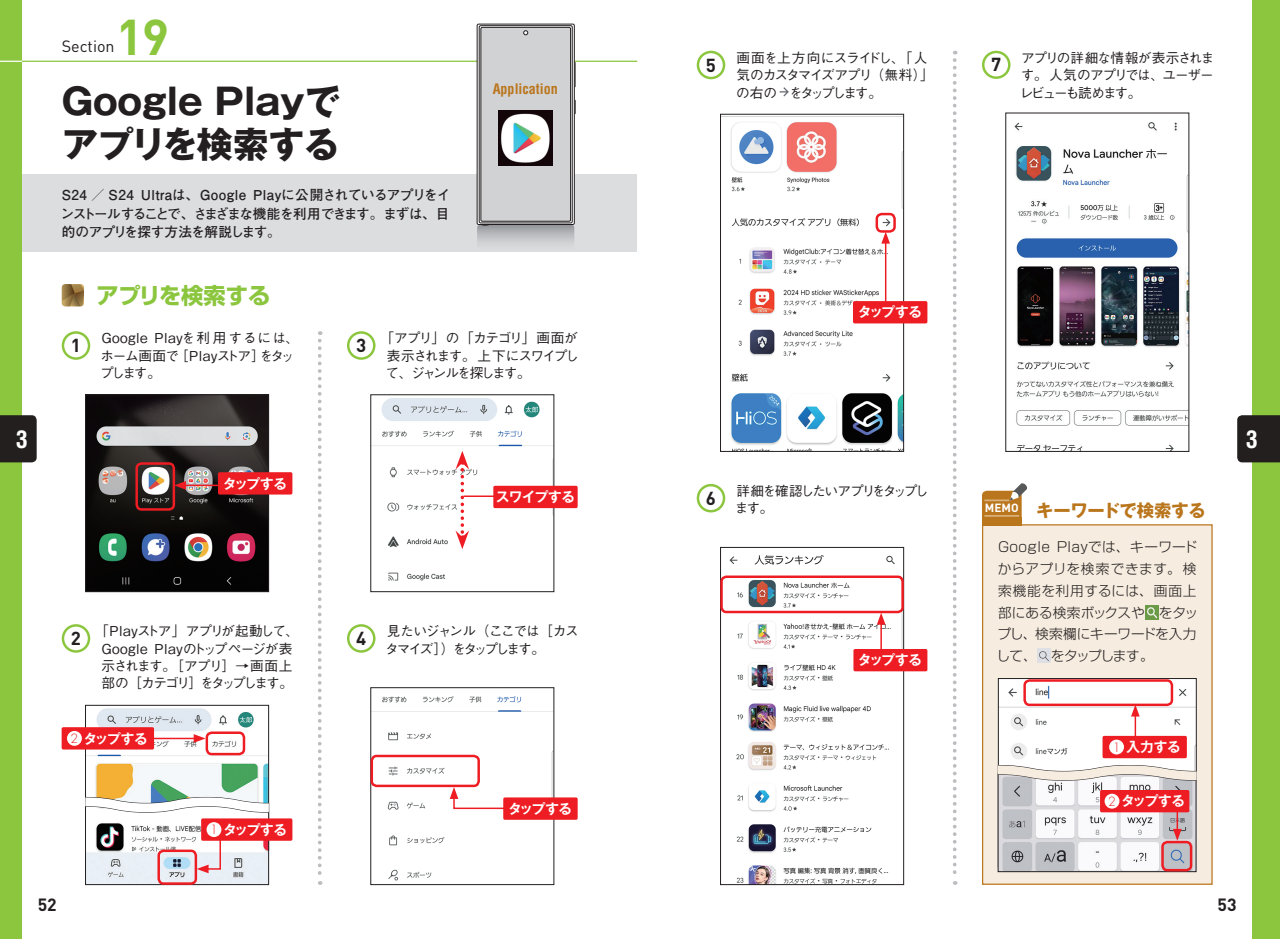
<style>
.page{position:relative;width:1280px;height:939px;background:#fff}
.page>*{position:absolute;margin:0;border:0;box-sizing:border-box;transform-origin:0 0}
.t1{font:700 49.52px "DIN";color:#8bc63e}
.t2{font:700 36.05px/43.4px "Gothic MB101 Pro";color:#231f20}
.t3{font:700 condensed 23.62px "Helvetica";color:#fff}
.t4{font:700 22.4px "Shin Go Pro";letter-spacing:-.015em;color:#8bc63e}
.t5{font:700 18.55px "DIN";color:#231f20}
.t6{font:700 17.5px "DIN";color:#231f20}
.t7{font:700 17.32px "Gothic MB101 Pro";letter-spacing:-.02em;color:#ba761d}
.t8{font:16.1px "DIN";color:#231f20}
.t9{font:700 condensed 14.17px "Helvetica";color:#ba761d}
.t10{font:500 13.65px/17.3px "Gothic BBB Pro";letter-spacing:-.1em;color:#231f20;text-align:justify}
.t11{font:300 13.65px/21.7px "Shin Go Pro";letter-spacing:-.005em;color:#231f20;text-align:justify}
.t12{font:700 13.65px/18.6px "Futo Go B101 Pro";letter-spacing:-.085em;color:#231f20;text-align:justify}
.t13{font:700 13.65px "Gothic MB101 Pro De";letter-spacing:-.03em;color:#fff}
.t14{font:500 13.65px/17.3px "Gothic BBB Pro";letter-spacing:.03em;color:#231f20}
.t15{font:500 13.65px/17.3px "Gothic BBB Pro";letter-spacing:-.13em;color:#231f20}
.t16{font:500 13.65px/17.3px "Gothic BBB Pro";letter-spacing:-.135em;color:#231f20}
.s1{font-family:"Futura";font-weight:300;font-size:12.42px;color:#ee1d23}
</style>
<div class="page">
<svg style="left:953px;top:60px;width:4px;height:824px"></svg>
<div style="left:0;top:175px;width:637px;height:77px;background:#dcdddf"></div>
<hr style="left:0;top:61px;width:637px;height:1px;background:#8bc63e">
<svg style="left:575px;top:62px;width:1px;height:25px"></svg>
<svg style="left:575px;top:100px;width:1px;height:14px"></svg>
<div style="left:477px;top:24px;width:98px;height:201px;border:1px solid #231f20"></div>
<div style="left:479px;top:25px;width:93px;height:198px;border:1px solid #231f20"></div>
<div style="left:481px;top:27px;width:90px;height:194px;background:#d1d2d4"></div>
<div style="left:481px;top:27px;width:90px;height:194px;border:1px solid #231f20"></div>
<svg style="left:477px;top:224px;width:97px;height:19px;background:#adaeb2"></svg>
<svg style="left:523px;top:30px;width:5px;height:5px"></svg>
<svg style="left:318px;top:331px;width:4px;height:553px"></svg>
<img style="left:87px;top:708px;width:180px;height:83px">
<div style="left:85px;top:704px;width:184px;height:146px;border:1px solid #231f20"></div>
<img style="left:722px;top:116px;width:180px;height:333px">
<div style="left:720px;top:114px;width:184px;height:337px;border:1px solid #231f20"></div>
<img style="left:1014px;top:122px;width:173px;height:327px">
<img style="left:723px;top:555px;width:179px;height:327px">
<div style="left:720px;top:547px;width:184px;height:337px;border:1px solid #231f20"></div>
<img style="left:87px;top:396px;width:180px;height:193px">
<div style="left:85px;top:394px;width:184px;height:197px;border:1px solid #231f20"></div>
<img style="left:87px;top:818px;width:180px;height:64px">
<div style="left:85px;top:803px;width:184px;height:81px;border:1px solid #231f20"></div>
<img style="left:373px;top:398px;width:179px;height:183px">
<img style="left:373px;top:696px;width:179px;height:185px">
<svg style="left:85px;top:791px;width:185px;height:26px"></svg>
<hr style="left:885px;top:241px;width:1px;height:73px;background:#ee1d23">
<svg style="left:881px;top:232px;width:9px;height:11px"></svg>
<div style="left:876px;top:213px;width:20px;height:19px;border:2px solid #ee1d23;border-radius:5px"></div>
<div style="left:720px;top:575px;width:184px;height:38px;border:2px solid #ee1d23;border-radius:5px"></div>
<hr style="left:880px;top:621px;width:2px;height:38px;background:#ee1d23">
<svg style="left:877px;top:612px;width:8px;height:12px"></svg>
<div style="left:135px;top:462px;width:40px;height:48px;border:2px solid #ee1d23;border-radius:5px"></div>
<div style="left:157px;top:849px;width:40px;height:35px;border:2px solid #ee1d23;border-radius:5px"></div>
<div style="left:206px;top:731px;width:39px;height:24px;border:2px solid #ee1d23;border-radius:5px"></div>
<svg style="left:450px;top:786px;width:72px;height:23px"></svg>
<div style="left:371px;top:754px;width:109px;height:32px;border:2px solid #ee1d23;border-radius:5px"></div>
<hr style="left:464px;top:495px;width:44px;height:2px;background:#ee1d23">
<svg style="left:455px;top:450px;width:14px;height:99px"></svg>
<hr style="left:183px;top:484px;width:41px;height:2px;background:#ee1d23">
<svg style="left:174px;top:481px;width:12px;height:8px"></svg>
<svg style="left:197px;top:830px;width:25px;height:43px"></svg>
<hr style="left:152px;top:737px;width:44px;height:2px;background:#ee1d23">
<svg style="left:194px;top:734px;width:12px;height:8px"></svg>
<svg style="left:62px;top:284px;width:22px;height:22px"></svg>
<div style="left:347px;top:331px;width:28px;height:28px;border:2px solid #8bc63e;border-radius:50%"></div>
<div style="left:347px;top:624px;width:28px;height:28px;border:2px solid #8bc63e;border-radius:50%"></div>
<div style="left:62px;top:624px;width:28px;height:28px;border:2px solid #8bc63e;border-radius:50%"></div>
<div style="left:62px;top:331px;width:28px;height:28px;border:2px solid #8bc63e;border-radius:50%"></div>
<div style="left:218px;top:472px;width:74px;height:22px;background:#ee1d23;border-radius:2px"></div>
<div style="left:503px;top:797px;width:75px;height:22px;background:#ee1d23;border-radius:2px"></div>
<div style="left:493px;top:485px;width:85px;height:23px;background:#ee1d23;border-radius:2px"></div>
<div style="left:853px;top:301px;width:74px;height:22px;background:#ee1d23;border-radius:2px"></div>
<div style="left:982px;top:51px;width:28px;height:28px;border:2px solid #8bc63e;border-radius:50%"></div>
<div style="left:697px;top:51px;width:28px;height:28px;border:2px solid #8bc63e;border-radius:50%"></div>
<img style="left:779px;top:87px;width:10px;height:10px">
<div style="left:697px;top:484px;width:28px;height:28px;border:2px solid #8bc63e;border-radius:50%"></div>
<div style="left:983px;top:524px;width:229px;height:359px;background:#f6ecdf"></div>
<img style="left:1145px;top:605px;width:14px;height:14px">
<img style="left:1037px;top:648px;width:14px;height:14px">
<div style="left:982px;top:524px;width:231px;height:360px;border:1px solid #ba761d"></div>
<div style="left:982px;top:490px;width:40px;height:35px;background:#ba761d;border-radius:5px"></div>
<div style="left:982px;top:517px;width:40px;height:8px;background:#ba761d"></div>
<hr style="left:984px;top:515px;width:35px;height:1px;background:#dab17d">
<hr style="left:984px;top:499px;width:25px;height:2px;background:#dab17d">
<svg style="left:1010px;top:483px;width:17px;height:17px"></svg>
<img style="left:1000px;top:680px;width:194px;height:79px">
<img style="left:1000px;top:785px;width:194px;height:84px">
<svg style="left:997px;top:759px;width:200px;height:26px"></svg>
<div style="left:1023px;top:679px;width:150px;height:26px;border:2px solid #ee1d23;border-radius:5px"></div>
<svg style="left:1131px;top:704px;width:9px;height:31px"></svg>
<svg style="left:1173px;top:812px;width:9px;height:28px"></svg>
<div style="left:1102px;top:735px;width:85px;height:23px;background:#ee1d23;border-radius:2px"></div>
<div style="left:1109px;top:739px;width:15px;height:15px;background:#fff;border-radius:50%"></div>
<div style="left:1100px;top:789px;width:89px;height:23px;background:#ee1d23;border-radius:2px"></div>
<div style="left:1105px;top:793px;width:14px;height:15px;background:#fff;border-radius:50%"></div>
<div style="left:1161px;top:840px;width:31px;height:31px;border:2px solid #ee1d23;border-radius:5px"></div>
<div style="left:201px;top:818px;width:91px;height:22px;background:#ee1d23;border-radius:2px"></div>
<div style="left:207px;top:821px;width:14px;height:15px;background:#fff;border-radius:50%"></div>
<div style="left:62px;top:727px;width:92px;height:22px;background:#ee1d23;border-radius:2px"></div>
<div style="left:67px;top:730px;width:15px;height:15px;background:#fff;border-radius:50%"></div>
<div style="left:853px;top:648px;width:74px;height:23px;background:#ee1d23;border-radius:2px"></div>
<img style="left:498px;top:110px;width:55px;height:55px">
<div style="left:0;top:0;width:22px;height:938px;background:#8bc63e"></div>
<div style="left:1252px;top:0;width:28px;height:938px;background:#8bc63e"></div>
<div style="left:0;top:415px;width:37px;height:47px;background:#231f1f"></div>
<div style="left:1237px;top:415px;width:43px;height:47px;background:#231f1f"></div>
<svg style="left:0;top:61px;width:22px;height:1px"></svg>
<p class="t8" style="left:62px;top:36px;width:54px">Section</p>
<h1 class="t1" style="left:116px;top:5px;width:54px">19</h1>
<h2 class="t2" style="left:62px;top:75px;width:281px">Google Playでアプリを検索する</h2>
<p class="t12" style="left:61px;top:184px;width:391px">S24 ／ S24 Ultraは、Google Playに公開されているアプリをインストールすることで、さまざまな機能を利用できます。まずは、目的のアプリを探す方法を解説します。</p>
<h3 class="t4" style="left:96px;top:277px;width:176px">アプリを検索する</h3>
<p class="t9" style="left:493px;top:80px;width:67px">Application</p>
<h3 class="t5" style="left:71px;top:333px;width:12px">1</h3>
<p class="t14" style="left:100px;top:327px;width:201px">Google Playを利用するには、ホーム画面で［Playストア］をタップします。</p>
<h3 class="t5" style="left:356px;top:333px;width:12px">3</h3>
<p class="t10" style="left:386px;top:327px;width:195px;text-indent:-5px">「アプリ」の「カテゴリ」画面が表示されます。上下にスワイプして、ジャンルを探します。</p>
<h3 class="t5" style="left:706px;top:53px;width:12px">5</h3>
<p class="t10" style="left:736px;top:47px;width:199px;text-align:left">画面を上方向にスライドし、「人気のカスタマイズアプリ（無料）」の右の をタップします。</p>
<h3 class="t5" style="left:991px;top:53px;width:12px">7</h3>
<p class="t10" style="left:1020px;top:47px;width:196px">アプリの詳細な情報が表示されます。人気のアプリでは、ユーザーレビューも読めます。</p>
<p class="t13" style="left:858px;top:301px;width:66px">タップする</p>
<h3 class="t3" style="left:16px;top:424px;width:13px">3</h3>
<h3 class="t3" style="left:1246px;top:424px;width:13px">3</h3>
<p class="t13" style="left:223px;top:472px;width:66px">タップする</p>
<h3 class="t5" style="left:71px;top:626px;width:12px">2</h3>
<p class="t10" style="left:95px;top:620px;width:206px;text-align:center">「Playストア」アプリが起動して、<br>Google Playのトップページが表示されます。［アプリ］→画面上部の［カテゴリ］をタップします。</p>
<p class="t13" style="left:71px;top:726px;width:79px"><span class="s1">2</span> タップする</p>
<p class="t13" style="left:210px;top:818px;width:79px"><span class="s1">1</span> タップする</p>
<p class="t13" style="left:496px;top:485px;width:81px">スワイプする</p>
<h3 class="t5" style="left:356px;top:626px;width:12px">4</h3>
<p class="t15" style="left:385px;top:620px;width:195px">見たいジャンル（ここでは［カスタマイズ］）をタップします。</p>
<p class="t13" style="left:508px;top:797px;width:66px">タップする</p>
<h3 class="t5" style="left:706px;top:486px;width:12px">6</h3>
<p class="t16" style="left:735px;top:480px;width:195px">詳細を確認したいアプリをタップします。</p>
<p class="t13" style="left:858px;top:648px;width:66px">タップする</p>
<p class="t7" style="left:985px;top:496px;width:222px"><sup>MEMO</sup> キーワードで検索する</p>
<p class="t11" style="left:997px;top:534px;width:203px">Google Playでは、キーワードからアプリを検索できます。検索機能を利用するには、画面上部にある検索ボックスや をタップし、検索欄にキーワードを入力して、 をタップします。</p>
<p class="t13" style="left:1113px;top:735px;width:69px"><span class="s1">1</span> 入力する</p>
<p class="t13" style="left:1108px;top:789px;width:79px"><span class="s1">2</span> タップする</p>
<p class="t6" style="left:38px;top:892px;width:21px">52</p>
<p class="t6" style="left:1218px;top:892px;width:21px">53</p>
</div>
